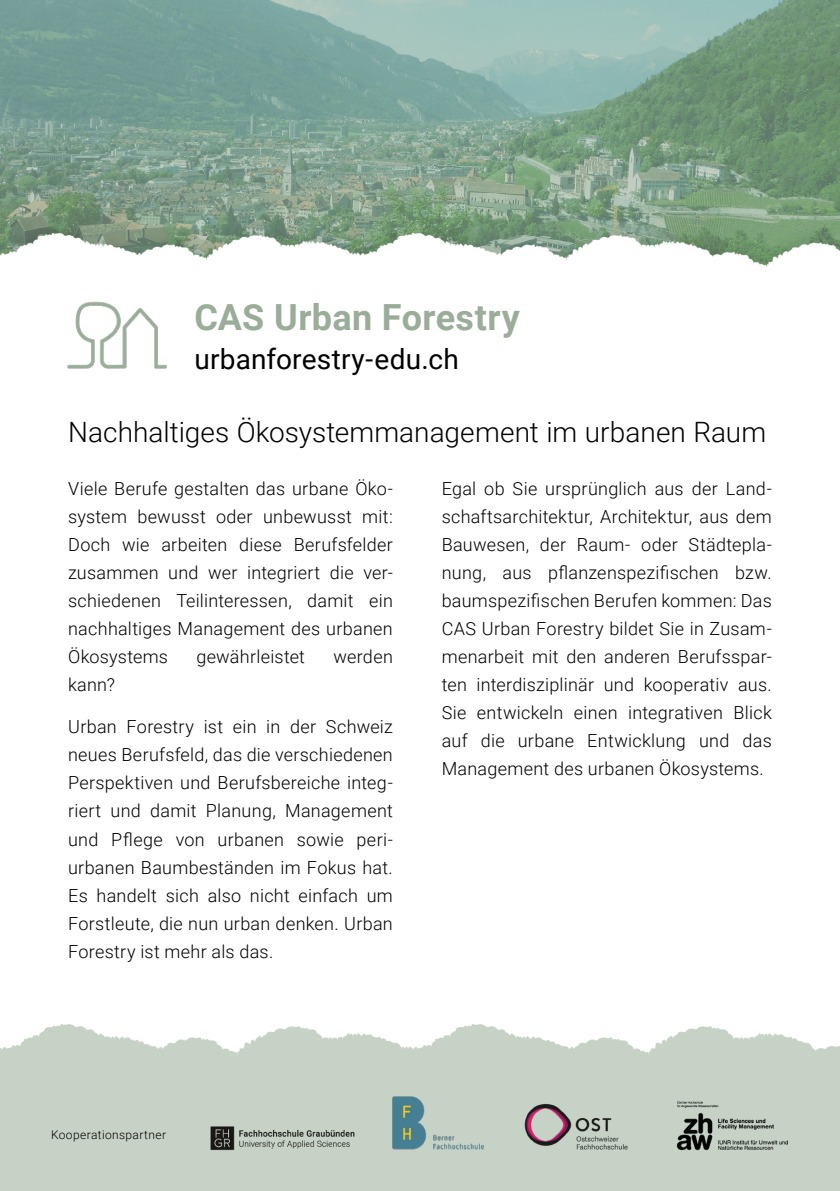
<style>
.page{position:relative;width:840px;height:1191px;background:#fff}
.page>*{position:absolute;margin:0;border:0;box-sizing:border-box;transform-origin:0 0}
.t1{font:700 36px "Roboto";letter-spacing:.01em;color:#9aad99}
.t2{font:300 28px "Roboto";color:#000}
.t3{font:28px "Roboto";letter-spacing:.01em;color:#000}
.t4{font:300 18px/28px "Roboto";letter-spacing:.015em;color:#000;text-align:justify}
.t5{font:300 12px "Roboto";letter-spacing:.03em;color:#000}
</style>
<div class="page">
<img style="left:67px;top:301px;width:100px;height:68px">
<img style="left:0;top:0;width:839px;height:268px">
<img style="left:0;top:1024px;width:839px;height:167px">
<img style="left:201px;top:1104px;width:160px;height:68px">
<img style="left:381px;top:1077px;width:112px;height:92px">
<img style="left:663px;top:1094px;width:138px;height:63px">
<img style="left:514px;top:1091px;width:121px;height:69px">
<h1 class="t1" style="left:194px;top:292px;width:327px">CAS Urban Forestry</h1>
<h2 class="t3" style="left:194px;top:339px;width:266px">urbanforestry-edu.ch</h2>
<h2 class="t2" style="left:68px;top:412px;width:699px">Nachhaltiges Ökosystemmanagement im urbanen Raum</h2>
<p class="t4" style="left:68px;top:474px;width:326px">Viele Berufe gestalten das urbane Öko&shy;system bewusst oder unbewusst mit:<br>Doch wie arbeiten diese Berufsfelder zusammen und wer integriert die ver&shy;schiedenen Teilinteressen, damit ein nachhaltiges Management des urbanen Ökosystems</p>
<p class="t4" style="left:196px;top:642px;width:110px">gewährleistet</p>
<p class="t4" style="left:333px;top:642px;width:61px">werden</p>
<p class="t4" style="left:68px;top:670px;width:48px">kann?</p>
<p class="t4" style="left:68px;top:712px;width:326px">Urban Forestry ist ein in der Schweiz neues Berufsfeld, das die verschiedenen Perspektiven und Berufsbereiche integ&shy;riert und damit Planung, Management und Pflege von urbanen sowie peri&shy;urbanen Baumbeständen im Fokus hat.<br>Es handelt sich also nicht einfach um Forstleute, die nun urban denken. Urban Forestry ist mehr als das.</p>
<p class="t4" style="left:441px;top:474px;width:331px">Egal ob Sie ursprünglich aus der Land&shy;schaftsarchitektur, Architektur, aus dem Bauwesen, der Raum- oder Städtepla&shy;nung, aus pflanzenspezifischen bzw. baumspezifischen Berufen kommen: Das CAS Urban Forestry bildet Sie in Zusam&shy;menarbeit mit den anderen Berufsspar&shy;ten interdisziplinär und kooperativ aus.<br>Sie entwickeln einen integrativen Blick auf die urbane Entwicklung und das Management des urbanen Ökosystems.</p>
<p class="t5" style="left:51px;top:1126px;width:116px">Kooperationspartner</p>
</div>
